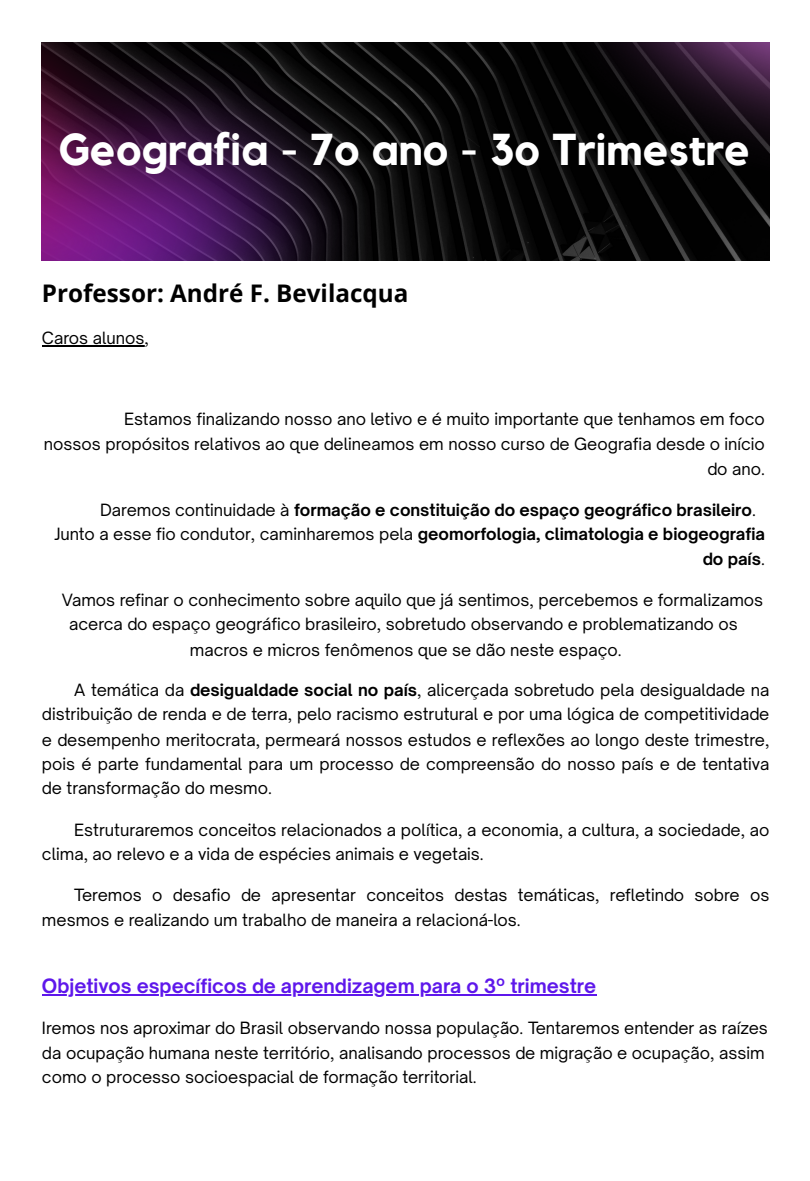
<style>
.page{position:relative;width:810px;height:1181px;background:#fff}
.page>*{position:absolute;margin:0;border:0;box-sizing:border-box;transform-origin:0 0}
.t1{font:700 44.4px "Kollektif";color:#fff}
.t2{font:700 24.3px "Open Sans";color:#000}
.t3{font:700 18.9px "Open Sauce One";color:#5e17eb}
.t4{font:16.2px/24.8px "Open Sauce One";color:#000}
.t5{font:700 16.2px "Open Sauce One";color:#000}
.s1{font-weight:400}
.s2{font-weight:700}
</style>
<div class="page">
<hr style="left:42px;top:345px;width:107px;height:1px;background:#000">
<hr style="left:42px;top:994px;width:554px;height:1px;background:#5e17eb">
<img style="left:466px;top:42px;width:304px;height:210px">
<img style="left:42px;top:42px;width:424px;height:218px">
<p class="t1" style="left:59px;top:129px;width:693px">Geografia - 7o ano - 3o Trimestre</p>
<h1 class="t2" style="left:42px;top:276px;width:368px">Professor: André F. Bevilacqua</h1>
<p class="t4" style="left:42px;top:326px;width:108px">Caros alunos,</p>
<p class="t4" style="left:44px;top:406px;width:723px;text-align:right">Estamos finalizando nosso ano letivo e é muito importante que tenhamos em foco<br>nossos propósitos relativos ao que delineamos em nosso curso de Geografia desde o início do ano.</p>
<p class="t5" style="left:100px;top:500px;width:657px"><span class="s1">Daremos continuidade à</span> formação e constituição do espaço geográfico brasileiro<span class="s1">.</span></p>
<p class="t5" style="left:54px;top:524px;width:712px"><span class="s1">Junto a esse fio condutor, caminharemos pela</span> geomorfologia, climatologia e biogeografia</p>
<p class="t5" style="left:703px;top:548px;width:64px">do país<span class="s1">.</span></p>
<p class="t4" style="left:62px;top:587px;width:703px">Vamos refinar o conhecimento sobre aquilo que já sentimos, percebemos e formalizamos</p>
<p class="t4" style="left:69px;top:612px;width:670px">acerca do espaço geográfico brasileiro, sobretudo observando e problematizando os</p>
<p class="t4" style="left:190px;top:637px;width:433px">macros e micros fenômenos que se dão neste espaço.</p>
<p class="t4" style="left:42px;top:677px;width:729px;text-align:justify;text-indent:32px">A temática da <span class="s2">desigualdade social no país</span>, alicerçada sobretudo pela desigualdade na distribuição de renda e de terra, pelo racismo estrutural e por uma lógica de competitividade e desempenho meritocrata, permeará nossos estudos e reflexões ao longo deste trimestre, pois é parte fundamental para um processo de compreensão do nosso país e de tentativa de transformação do mesmo.</p>
<p class="t4" style="left:42px;top:817px;width:729px;line-height:24.3px;text-indent:32px">Estruturaremos conceitos relacionados a política, a economia, a cultura, a sociedade, ao clima, ao relevo e a vida de espécies animais e vegetais.</p>
<p class="t4" style="left:42px;top:883px;width:729px;line-height:24.3px;text-indent:32px">Teremos o desafio de apresentar conceitos destas temáticas, refletindo sobre os mesmos e realizando um trabalho de maneira a relacioná-los.</p>
<p class="t3" style="left:42px;top:974px;width:556px">Objetivos específicos de aprendizagem para o 3º trimestre</p>
<p class="t4" style="left:42px;top:1015px;width:727px">Iremos nos aproximar do Brasil observando nossa população. Tentaremos entender as raízes da ocupação humana neste território, analisando processos de migração e ocupação, assim como o processo socioespacial de formação territorial.</p>
</div>
